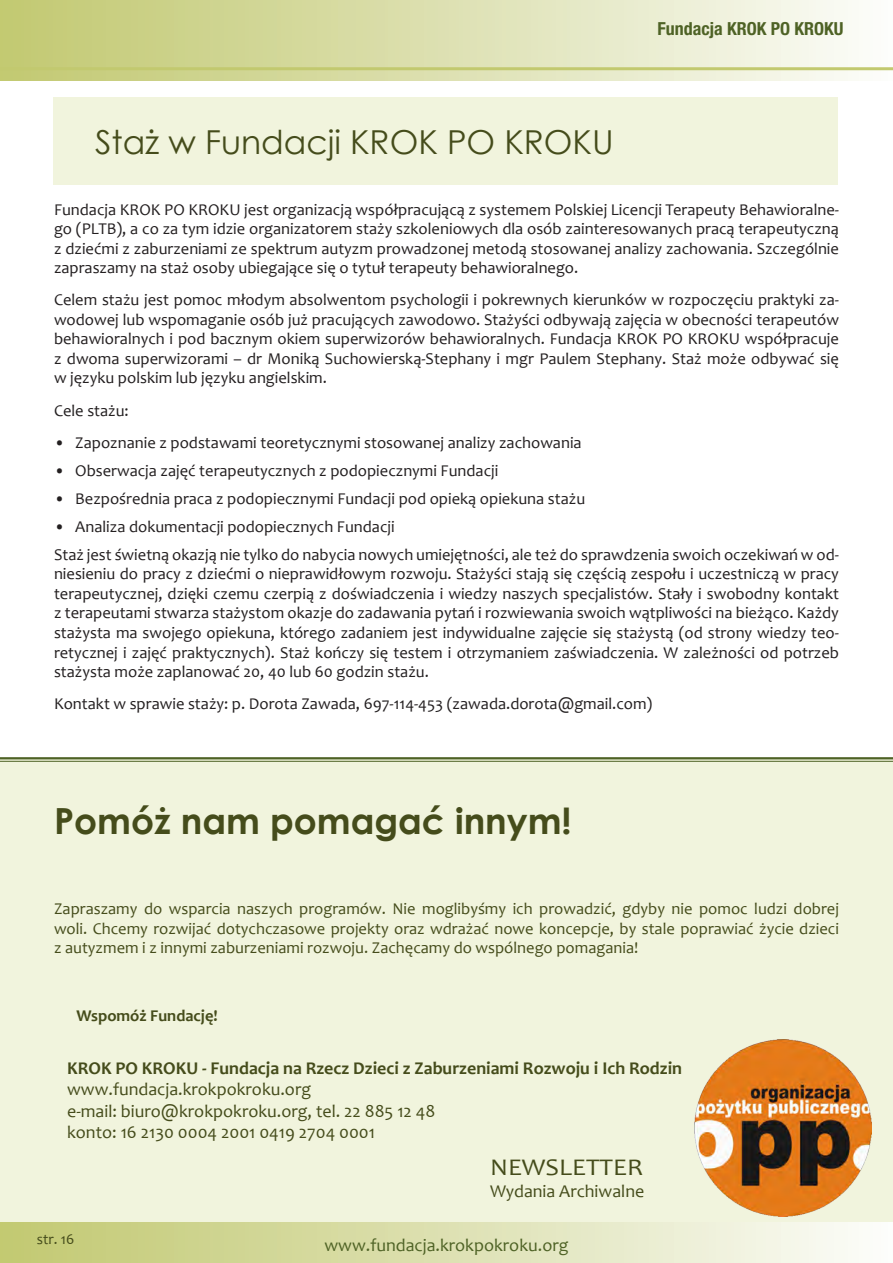
<style>
.page{position:relative;width:893px;height:1263px;background:#fff}
.page>*{position:absolute;margin:0;border:0;box-sizing:border-box;transform-origin:0 0}
.Tytuł_artykułu{font:700 36px "Century Gothic";color:#454c1b}
.Tytuł_artykułu-2{font:33px "Century Gothic";color:#454c1b}
.Tytuł_artykułu_akapi{font:24px "Candara";color:#454c1b;scale:1.11 1}
.Tytuł_artykułu_akapi-2{font:18px "Candara";color:#454c1b}
.t1{font:700 18px "Candara";color:#454c1b}
.t2{font:18px "Candara";color:#4e6225}
.t3{font:700 condensed 18px "Helvetica Neue LT Pro";color:#4e6225}
.Akapit{font:16.5px/19.5px "Candara";color:#231f20;text-align:justify}
.Akapit-2{font:16.5px/19.5px "Candara";color:#454c1b;text-align:justify}
.Nagłówek{font:700 16.5px "Candara";color:#454c1b}
.t4{font:15px "Candara";color:#454c1b}
</style>
<div class="page">
<div style="left:0;top:0;width:893px;height:80px;background:linear-gradient(to right,#c1c76f,#fbfcf7)"></div>
<div style="left:0;top:1222px;width:893px;height:41px;background:linear-gradient(to right,#c1c76f,#fbfcf8)"></div>
<hr style="left:0;top:67px;width:893px;height:3px;background:#c2c96f">
<div style="left:53px;top:98px;width:784px;height:87px;background:#f1f4dd"></div>
<div style="left:0;top:758px;width:893px;height:464px;background:#f1f4dd"></div>
<hr style="left:0;top:757px;width:893px;height:2px;background:#4e6225">
<hr style="left:0;top:761px;width:893px;height:1px;background:#4e6225">
<img style="left:694px;top:1039px;width:178px;height:177px">
<p class="Tytuł_artykułu-2" style="left:95px;top:119px;width:520px">Staż w Fundacji KROK PO KROKU</p>
<p class="t3" style="left:657px;top:17px;width:187px">Fundacja KROK PO KROKU</p>
<p class="Akapit" style="left:54px;top:199px;width:786px">Fundacja KROK PO KROKU jest organizacją współpracującą z systemem Polskiej Licencji Terapeuty Behawioralne&shy;go (PLTB), a co za tym idzie organizatorem staży szkoleniowych dla osób zainteresowanych pracą terapeutyczną z dziećmi z zaburzeniami ze spektrum autyzm prowadzonej metodą stosowanej analizy zachowania. Szczególnie zapraszamy na staż osoby ubiegające się o tytuł terapeuty behawioralnego.</p>
<p class="Akapit" style="left:54px;top:290px;width:786px">Celem stażu jest pomoc młodym absolwentom psychologii i pokrewnych kierunków w rozpoczęciu praktyki za&shy;wodowej lub wspomaganie osób już pracujących zawodowo. Stażyści odbywają zajęcia w obecności terapeutów behawioralnych i pod bacznym okiem superwizorów behawioralnych. Fundacja KROK PO KROKU współpracuje z dwoma superwizorami – dr Moniką Suchowierską-Stephany i mgr Paulem Stephany. Staż może odbywać się w języku polskim lub języku angielskim.</p>
<p class="Akapit" style="left:54px;top:400px;width:76px">Cele stażu:</p>
<p class="Akapit" style="left:54px;top:433px;width:529px">• Zapoznanie z podstawami teoretycznymi stosowanej analizy zachowania</p>
<p class="Akapit" style="left:54px;top:461px;width:446px">• Obserwacja zajęć terapeutycznych z podopiecznymi Fundacji</p>
<p class="Akapit" style="left:54px;top:489px;width:533px">• Bezpośrednia praca z podopiecznymi Fundacji pod opieką opiekuna stażu</p>
<p class="Akapit" style="left:54px;top:517px;width:342px">• Analiza dokumentacji podopiecznych Fundacji</p>
<p class="Akapit" style="left:54px;top:545px;width:786px">Staż jest świetną okazją nie tylko do nabycia nowych umiejętności, ale też do sprawdzenia swoich oczekiwań w od&shy;niesieniu do pracy z dziećmi o nieprawidłowym rozwoju. Stażyści stają się częścią zespołu i uczestniczą w pracy terapeutycznej, dzięki czemu czerpią z doświadczenia i wiedzy naszych specjalistów. Stały i swobodny kontakt z terapeutami stwarza stażystom okazje do zadawania pytań i rozwiewania swoich wątpliwości na bieżąco. Każdy stażysta ma swojego opiekuna, którego zadaniem jest indywidualne zajęcie się stażystą (od strony wiedzy teo&shy;retycznej i zajęć praktycznych). Staż kończy się testem i otrzymaniem zaświadczenia. W zależności od potrzeb stażysta może zaplanować 20, 40 lub 60 godzin stażu.</p>
<p class="Akapit" style="left:54px;top:694px;width:600px">Kontakt w sprawie staży: p. Dorota Zawada, 697-114-453 (zawada.dorota@gmail.com)</p>
<p class="Tytuł_artykułu" style="left:54px;top:793px;width:519px">Pomóż nam pomagać innym!</p>
<p class="Akapit-2" style="left:54px;top:899px;width:786px">Zapraszamy do wsparcia naszych programów. Nie moglibyśmy ich prowadzić, gdyby nie pomoc ludzi dobrej woli. Chcemy rozwijać dotychczasowe projekty oraz wdrażać nowe koncepcje, by stale poprawiać życie dzieci z autyzmem i z innymi zaburzeniami rozwoju. Zachęcamy do wspólnego pomagania!</p>
<p class="Nagłówek" style="left:77px;top:1005px;width:143px">Wspomóż Fundację!</p>
<p class="t1" style="left:67px;top:1056px;width:616px">KROK PO KROKU - Fundacja na Rzecz Dzieci z Zaburzeniami Rozwoju i Ich Rodzin</p>
<p class="Tytuł_artykułu_akapi-2" style="left:67px;top:1078px;width:245px">www.fundacja.krokpokroku.org</p>
<p class="Tytuł_artykułu_akapi-2" style="left:67px;top:1100px;width:370px">e-mail: biuro@krokpokroku.org, tel. 22 885 12 48</p>
<p class="Tytuł_artykułu_akapi-2" style="left:67px;top:1121px;width:309px">konto: 16 2130 0004 2001 0419 2704 0001</p>
<p class="Tytuł_artykułu_akapi" style="left:490px;top:1152px;width:139px">NEWSLETTER</p>
<p class="Tytuł_artykułu_akapi-2" style="left:490px;top:1180px;width:156px">Wydania Archiwalne</p>
<p class="t4" style="left:37px;top:1230px;width:39px">str. 16</p>
<p class="t2" style="left:324px;top:1233px;width:245px">www.fundacja.krokpokroku.org</p>
</div>
